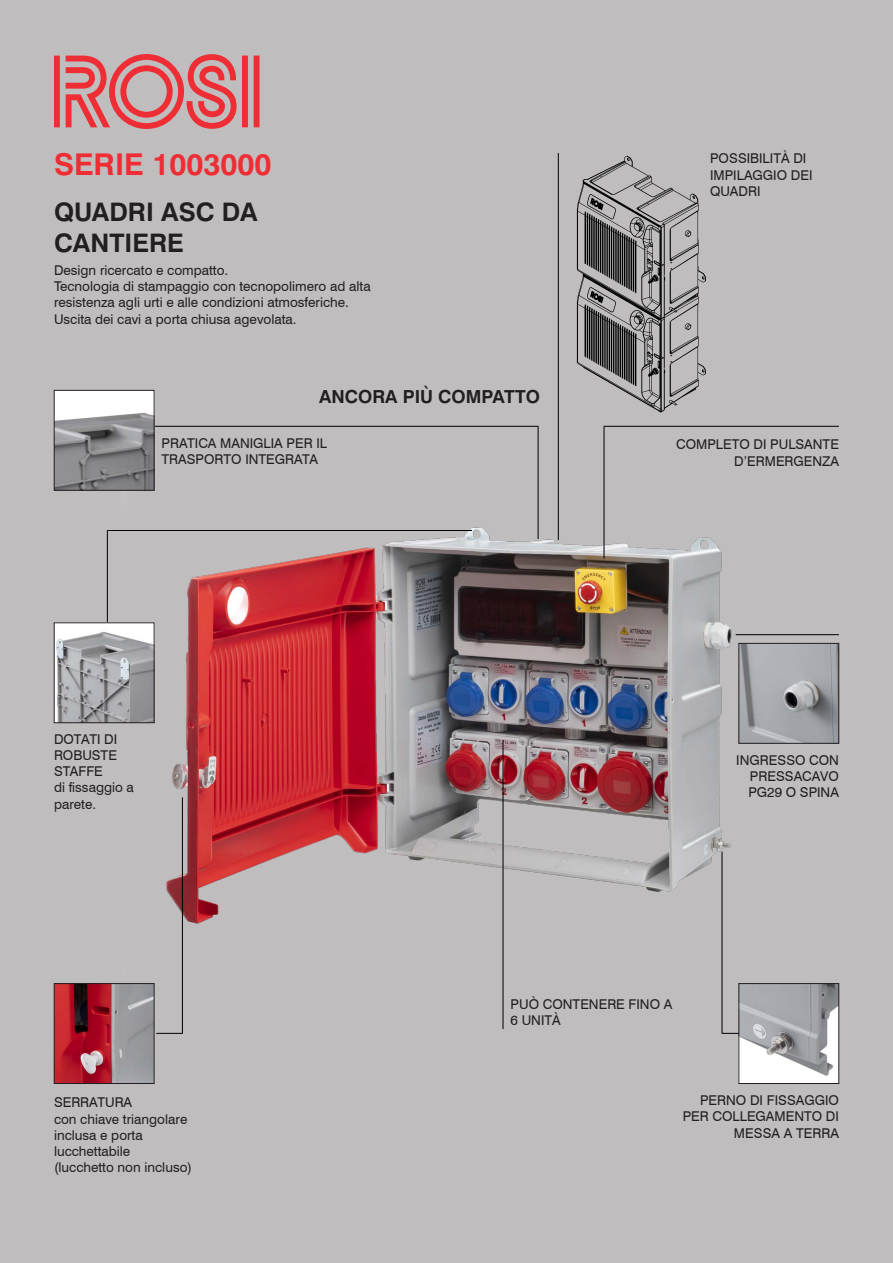
<style>
.page{position:relative;width:893px;height:1263px;background:#bfbdbe}
.page>*{position:absolute;margin:0;border:0;box-sizing:border-box;transform-origin:0 0}
.t1{font:700 30px "Swiss 721 BT";color:#ee2d34}
.t2{font:700 25.5px "Swiss 721 BT";color:#231f20}
.t3{font:700 18px "Swiss 721 BT";color:#231f20}
.t4{font:13.5px/16.2px "Swiss 721 BT";color:#231f20}
</style>
<div class="page">
<svg style="left:54px;top:54px;width:206px;height:75px"></svg>
<img style="left:121px;top:467px;width:650px;height:508px">
<hr style="left:538px;top:426px;width:1px;height:113px;background:#000001">
<hr style="left:604px;top:426px;width:1px;height:133px;background:#000001">
<hr style="left:149px;top:426px;width:389px;height:1px;background:#000001">
<img style="left:56px;top:392px;width:96px;height:96px">
<div style="left:54px;top:390px;width:100px;height:100px;border:1px solid #231f20"></div>
<img style="left:56px;top:625px;width:96px;height:96px">
<img style="left:56px;top:985px;width:96px;height:97px">
<div style="left:54px;top:983px;width:100px;height:101px;border:1px solid #231f20"></div>
<img style="left:741px;top:985px;width:96px;height:97px">
<div style="left:739px;top:983px;width:100px;height:101px;border:1px solid #231f20"></div>
<img style="left:741px;top:645px;width:96px;height:96px">
<div style="left:739px;top:643px;width:100px;height:100px;border:1px solid #231f20"></div>
<hr style="left:604px;top:426px;width:235px;height:1px;background:#000001">
<hr style="left:107px;top:530px;width:365px;height:1px;background:#000001">
<hr style="left:182px;top:797px;width:1px;height:236px;background:#000001">
<hr style="left:722px;top:851px;width:1px;height:182px;background:#000001">
<hr style="left:503px;top:740px;width:1px;height:289px;background:#000001">
<hr style="left:558px;top:153px;width:1px;height:387px;background:#000001">
<svg style="left:156px;top:1033px;width:27px;height:1px"></svg>
<hr style="left:107px;top:530px;width:1px;height:92px;background:#000001">
<hr style="left:736px;top:634px;width:103px;height:1px;background:#000001">
<svg style="left:722px;top:1033px;width:17px;height:1px"></svg>
<svg style="left:577px;top:156px;width:129px;height:256px"></svg>
<p class="t1" style="left:54px;top:146px;width:219px">SERIE 1003000</p>
<p class="t2" style="left:54px;top:197px;width:205px">QUADRI ASC DA</p>
<p class="t2" style="left:54px;top:227px;width:131px">CANTIERE</p>
<p class="t4" style="left:54px;top:262px;width:176px">Design ricercato e compatto.</p>
<p class="t4" style="left:54px;top:278px;width:318px">Tecnologia di stampaggio con tecnopolimero ad alta</p>
<p class="t4" style="left:54px;top:294px;width:296px">resistenza agli urti e alle condizioni atmosferiche.</p>
<p class="t4" style="left:54px;top:311px;width:244px">Uscita dei cavi a porta chiusa agevolata.</p>
<p class="t3" style="left:319px;top:386px;width:222px">ANCORA PIÙ COMPATTO</p>
<p class="t4" style="left:162px;top:435px;width:167px">PRATICA MANIGLIA PER IL</p>
<p class="t4" style="left:162px;top:451px;width:158px">TRASPORTO INTEGRATA</p>
<p class="t4" style="left:54px;top:731px;width:65px;text-align:justify">DOTATI DI ROBUSTE STAFFE</p>
<p class="t4" style="left:54px;top:779px;width:81px">di fissaggio a parete.</p>
<p class="t4" style="left:710px;top:150px;width:104px">POSSIBILITÀ DI<br>IMPILAGGIO DEI<br>QUADRI</p>
<p class="t4" style="left:676px;top:436px;width:164px">COMPLETO DI PULSANTE</p>
<p class="t4" style="left:734px;top:452px;width:106px">D’ERMERGENZA</p>
<p class="t4" style="left:736px;top:752px;width:104px;text-align:right">INGRESSO CON<br>PRESSACAVO</p>
<p class="t4" style="left:748px;top:784px;width:92px">PG29 O SPINA</p>
<p class="t4" style="left:54px;top:1094px;width:80px">SERRATURA</p>
<p class="t4" style="left:54px;top:1110px;width:135px">con chiave triangolare</p>
<p class="t4" style="left:54px;top:1127px;width:90px">inclusa e porta</p>
<p class="t4" style="left:54px;top:1143px;width:78px">lucchettabile</p>
<p class="t4" style="left:54px;top:1159px;width:140px">(lucchetto non incluso)</p>
<p class="t4" style="left:511px;top:995px;width:163px">PUÒ CONTENERE FINO A<br>6 UNITÀ</p>
<p class="t4" style="left:683px;top:1092px;width:158px;text-align:right">PERNO DI FISSAGGIO<br>PER COLLEGAMENTO DI<br>MESSA A TERRA</p>
</div>
